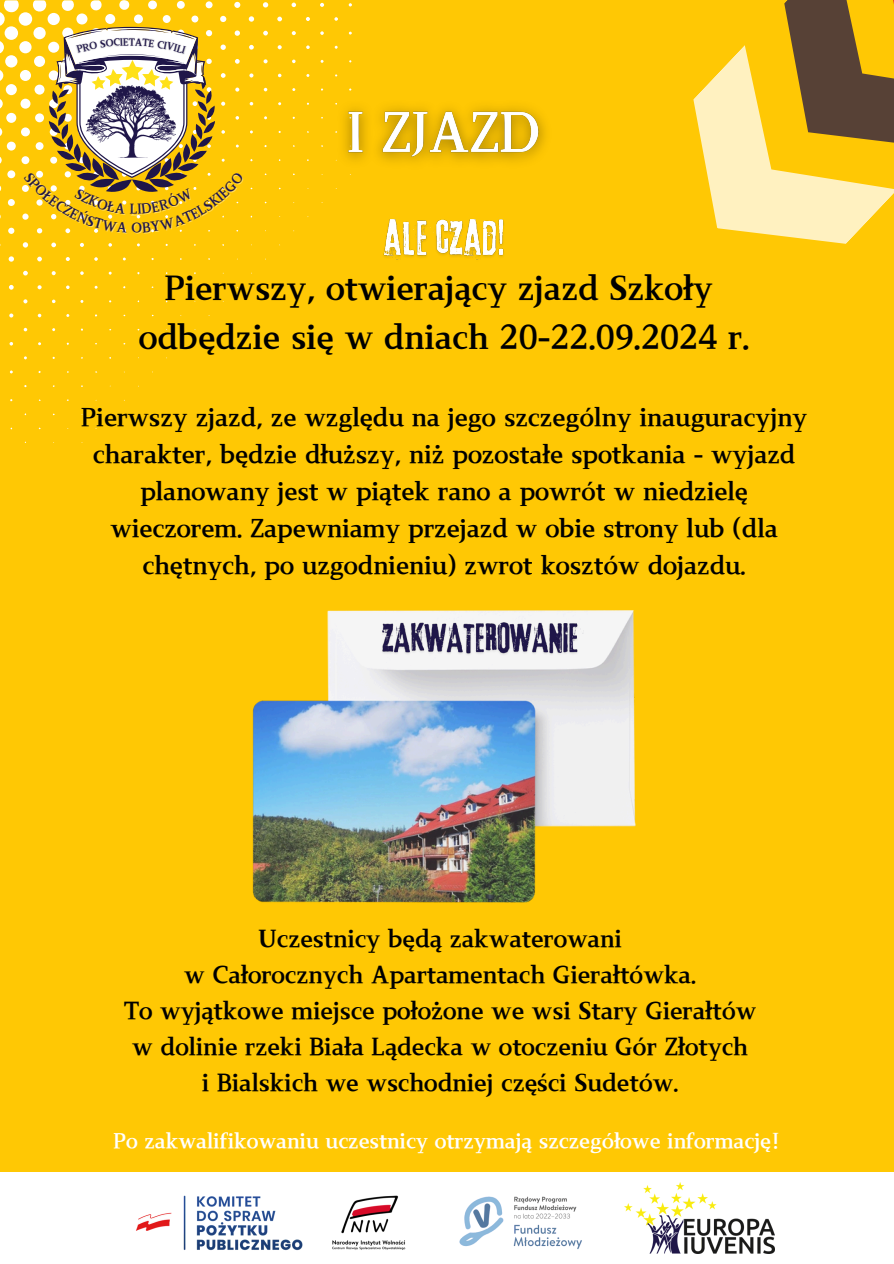
<style>
.page{position:relative;width:894px;height:1264px;background:#fff}
.page>*{position:absolute;margin:0;border:0;box-sizing:border-box;transform-origin:0 0}
.t1{font:36px/49.5px "Canva Bumper Crop";color:#000;text-align:center}
.t2{font:27px/37.2px "Canva Bumper Crop";color:#000;text-align:center}
.t3{font:25.95px/36px "Canva Bumper Crop";color:#000;text-align:center}
.t4{font:22.5px "Canva Bumper Crop";color:#fff}
.t5{font:14.7px "Canva Bumper Crop";color:#1f1649}
</style>
<div class="page">
<div style="left:0;top:0;width:893px;height:1263px;background:#ffc804"></div>
<div style="left:205px;top:1px;width:7px;height:7px;background:#fff;border-radius:50%"></div>
<svg style="left:220px;top:16px;width:6px;height:6px"></svg>
<svg style="left:234px;top:2px;width:6px;height:6px"></svg>
<svg style="left:9px;top:256px;width:5px;height:6px"></svg>
<svg style="left:23px;top:242px;width:5px;height:6px"></svg>
<svg style="left:249px;top:16px;width:5px;height:6px"></svg>
<svg style="left:263px;top:2px;width:5px;height:6px"></svg>
<svg style="left:263px;top:31px;width:5px;height:5px"></svg>
<svg style="left:9px;top:285px;width:5px;height:5px"></svg>
<svg style="left:37px;top:257px;width:5px;height:4px"></svg>
<svg style="left:23px;top:271px;width:5px;height:4px"></svg>
<svg style="left:51px;top:242px;width:5px;height:5px"></svg>
<svg style="left:277px;top:17px;width:5px;height:4px"></svg>
<svg style="left:291px;top:3px;width:5px;height:4px"></svg>
<svg style="left:80px;top:243px;width:4px;height:4px"></svg>
<svg style="left:306px;top:17px;width:4px;height:4px"></svg>
<svg style="left:51px;top:271px;width:5px;height:4px"></svg>
<svg style="left:23px;top:299px;width:5px;height:4px"></svg>
<svg style="left:277px;top:45px;width:5px;height:4px"></svg>
<svg style="left:9px;top:313px;width:4px;height:4px"></svg>
<svg style="left:66px;top:257px;width:4px;height:4px"></svg>
<svg style="left:37px;top:285px;width:5px;height:4px"></svg>
<svg style="left:263px;top:59px;width:4px;height:4px"></svg>
<svg style="left:292px;top:31px;width:4px;height:4px"></svg>
<svg style="left:320px;top:3px;width:4px;height:4px"></svg>
<svg style="left:66px;top:285px;width:4px;height:4px"></svg>
<svg style="left:108px;top:243px;width:4px;height:4px"></svg>
<svg style="left:9px;top:342px;width:4px;height:3px"></svg>
<svg style="left:320px;top:31px;width:4px;height:4px"></svg>
<svg style="left:306px;top:45px;width:4px;height:4px"></svg>
<svg style="left:334px;top:17px;width:4px;height:4px"></svg>
<svg style="left:94px;top:257px;width:4px;height:4px"></svg>
<svg style="left:80px;top:271px;width:4px;height:4px"></svg>
<svg style="left:52px;top:299px;width:4px;height:4px"></svg>
<div style="left:0;top:1172px;width:893px;height:91px;background:#fff"></div>
<img style="left:136px;top:1195px;width:446px;height:56px">
<img style="left:624px;top:1182px;width:150px;height:71px">
<img style="left:335px;top:103px;width:211px;height:72px">
<img style="left:383px;top:219px;width:121px;height:41px">
<img style="left:252px;top:610px;width:384px;height:293px">
<img style="left:377px;top:618px;width:212px;height:57px">
<svg style="left:784px;top:0;width:73px;height:45px;background:#6d522f"></svg>
<svg style="left:693px;top:45px;width:200px;height:199px"></svg>
<svg style="left:0;top:0;width:206px;height:234px"></svg>
<svg style="left:166px;top:30px;width:88px;height:202px"></svg>
<p class="t5" style="left:130px;top:201px;width:9px">L</p>
<h1 class="t1" style="left:139px;top:263px;width:612px">Pierwszy, otwierający zjazd Szkoły odbędzie się w dniach 20-22.09.2024 r.</h1>
<p class="t2" style="left:81px;top:399px;width:727px">Pierwszy zjazd, ze względu na jego szczególny inauguracyjny charakter, będzie dłuższy, niż pozostałe spotkania - wyjazd planowany jest w piątek rano a powrót w niedzielę wieczorem. Zapewniamy przejazd w obie strony lub (dla chętnych, po uzgodnieniu) zwrot kosztów dojazdu.</p>
<p class="t3" style="left:124px;top:921px;width:633px">Uczestnicy będą zakwaterowani<br>w Całorocznych Apartamentach Gierałtówka.<br>To wyjątkowe miejsce położone we wsi Stary Gierałtów w dolinie rzeki Biała Lądecka w otoczeniu Gór Złotych<br>i Bialskich we wschodniej części Sudetów.</p>
<p class="t4" style="left:113px;top:1128px;width:667px">Po zakwalifikowaniu uczestnicy otrzymają szczegółowe informację!</p>
</div>
